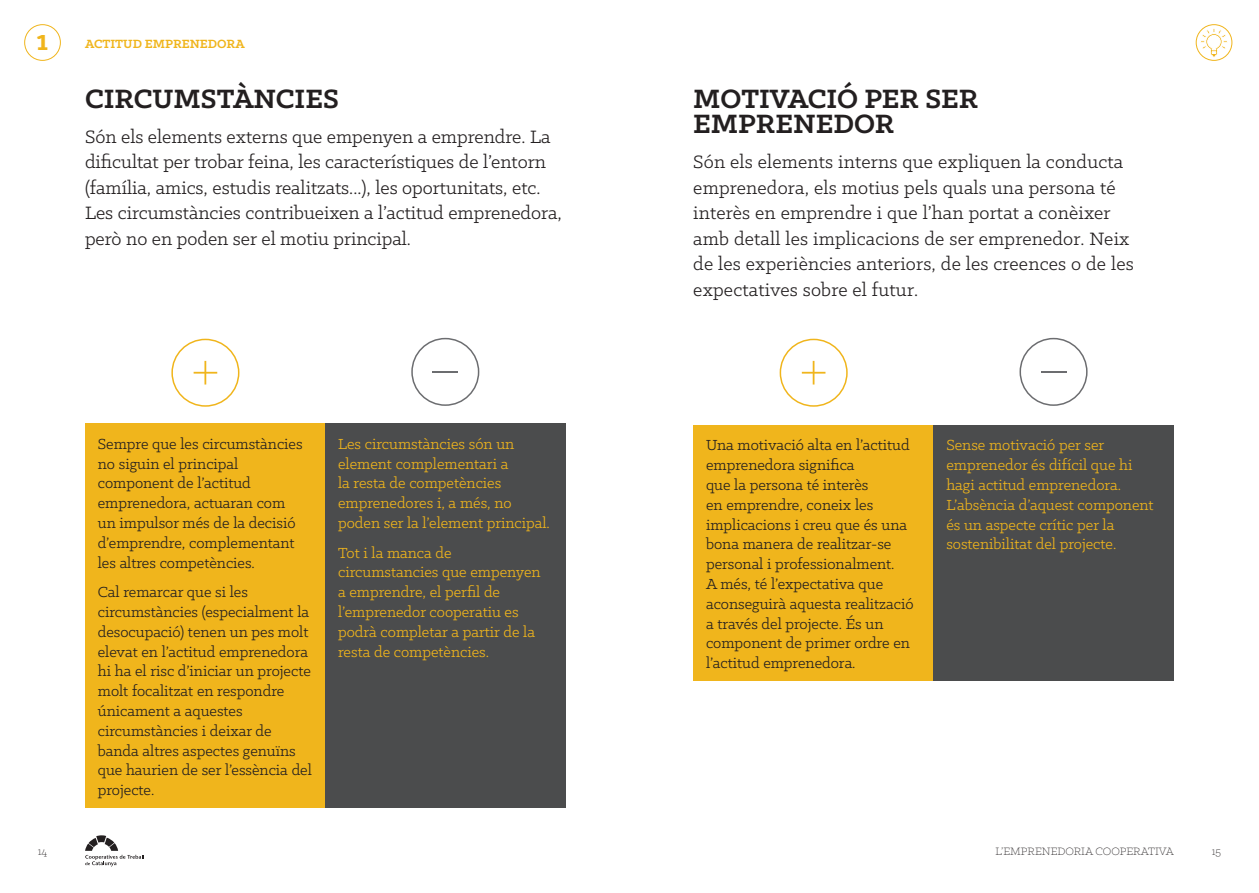
<style>
.page{position:relative;width:1259px;height:893px;background:#fff}
.page>*{position:absolute;margin:0;border:0;box-sizing:border-box;transform-origin:0 0}
.t1{font:700 31.5px "Klinic Slab";color:#f0b51c}
.titol-2{font:700 30px/25.5px "Klinic Slab";color:#231f20}
.t2{font:20.25px/25.5px "Klinic Slab";color:#231f20}
.positiu{font:16.5px/19.8px "Klinic Slab";color:#231f20}
.negatiu{font:16.5px/19.8px "Klinic Slab";color:#f0b51c}
.TITOL0{font:700 13.5px "Klinic Slab";color:#f0b51c}
.t3{font:300 12px "Klinic Slab";color:#231f20}
</style>
<div class="page">
<svg style="left:85px;top:835px;width:59px;height:31px"></svg>
<div style="left:24px;top:24px;width:37px;height:37px;border:1px solid #f0b51c;border-radius:50%"></div>
<svg style="left:1199px;top:27px;width:29px;height:31px"></svg>
<div style="left:1195px;top:24px;width:37px;height:37px;border:1px solid #f0b51c;border-radius:50%"></div>
<div style="left:779px;top:339px;width:68px;height:68px;border:2px solid #f0b51c;border-radius:50%"></div>
<svg style="left:802px;top:361px;width:23px;height:23px"></svg>
<div style="left:1019px;top:338px;width:68px;height:68px;border:2px solid #6c6d70;border-radius:50%"></div>
<hr style="left:1040px;top:371px;width:26px;height:2px;background:#6c6d70">
<div style="left:693px;top:425px;width:240px;height:256px;background:#f0b51c"></div>
<div style="left:933px;top:425px;width:241px;height:256px;background:#4b4c4d"></div>
<div style="left:171px;top:339px;width:68px;height:68px;border:2px solid #f0b51c;border-radius:50%"></div>
<svg style="left:194px;top:361px;width:23px;height:23px"></svg>
<div style="left:411px;top:338px;width:68px;height:68px;border:2px solid #6c6d70;border-radius:50%"></div>
<hr style="left:432px;top:371px;width:26px;height:2px;background:#6c6d70">
<div style="left:85px;top:424px;width:240px;height:384px;background:#f0b51c"></div>
<div style="left:325px;top:424px;width:241px;height:384px;background:#4b4c4d"></div>
<h1 class="t1" style="left:37px;top:19px;width:13px">1</h1>
<p class="TITOL0" style="left:85px;top:35px;width:161px">ACTITUD EMPRENEDORA</p>
<p class="titol-2" style="left:85px;top:85px;width:255px">CIRCUMSTÀNCIES</p>
<p class="t2" style="left:85px;top:123px;width:478px">Són els elements externs que empenyen a emprendre. La dificultat per trobar feina, les característiques de l’entorn (família, amics, estudis realitzats...), les oportunitats, etc.<br>Les circumstàncies contribueixen a l’actitud emprenedora, però no en poden ser el motiu principal.</p>
<p class="positiu" style="left:98px;top:433px;width:206px">Sempre que les circumstàncies no siguin el principal component de l’actitud emprenedora, actuaran com un impulsor més de la decisió d’emprendre, complementant les altres competències.</p>
<p class="positiu" style="left:98px;top:582px;width:216px">Cal remarcar que si les circumstàncies (especialment la desocupació) tenen un pes molt elevat en l’actitud emprenedora hi ha el risc d’iniciar un projecte molt focalitzat en respondre únicament a aquestes circumstàncies i deixar de banda altres aspectes genuïns que haurien de ser l’essència del projecte.</p>
<p class="negatiu" style="left:338px;top:433px;width:213px">Les circumstàncies són un element complementari a<br>la resta de competències emprenedores i, a més, no poden ser la l’element principal.</p>
<p class="negatiu" style="left:338px;top:542px;width:204px">Tot i la manca de circumstancies que empenyen a emprendre, el perfil de l’emprenedor cooperatiu es podrà completar a partir de la resta de competències.</p>
<p class="titol-2" style="left:693px;top:85px;width:287px">MOTIVACIÓ PER SER<br>EMPRENEDOR</p>
<p class="t2" style="left:693px;top:149px;width:442px">Són els elements interns que expliquen la conducta emprenedora, els motius pels quals una persona té interès en emprendre i que l’han portat a conèixer amb detall les implicacions de ser emprenedor. Neix de les experiències anteriors, de les creences o de les expectatives sobre el futur.</p>
<p class="positiu" style="left:706px;top:435px;width:209px">Una motivació alta en l’actitud emprenedora significa<br>que la persona té interès<br>en emprendre, coneix les implicacions i creu que és una bona manera de realitzar-se personal i professionalment.<br>A més, té l’expectativa que aconseguirà aquesta realització a través del projecte. És un component de primer ordre en l’actitud emprenedora.</p>
<p class="negatiu" style="left:946px;top:435px;width:209px">Sense motivació per ser emprenedor és difícil que hi hagi actitud emprenedora.<br>L’absència d’aquest component és un aspecte crític per la sostenibilitat del projecte.</p>
<p class="t3" style="left:38px;top:844px;width:11px">14</p>
<p class="t3" style="left:995px;top:844px;width:180px">L’EMPRENEDORIA COOPERATIVA</p>
<p class="t3" style="left:1211px;top:844px;width:11px">15</p>
</div>
